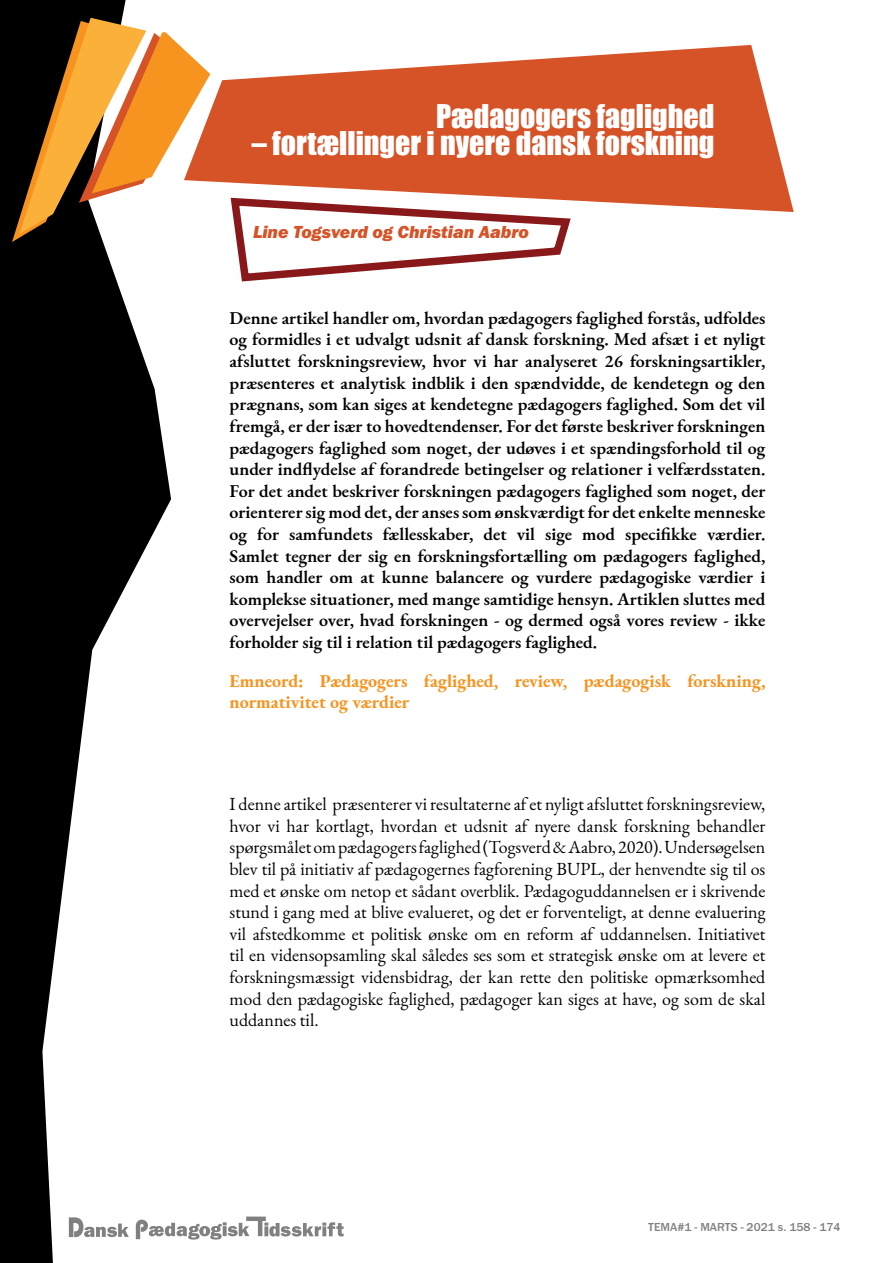
<style>
.page{position:relative;width:893px;height:1263px;background:#fff}
.page>*{position:absolute;margin:0;border:0;box-sizing:border-box;transform-origin:0 0}
.t1{font:30px "Impact";color:#fff}
.t2{font:600 18px/21.6px "EB Garamond";color:#000;text-align:justify}
.t3{font:18px/21.6px "EB Garamond";color:#000;text-align:justify}
.t4{font:700 18px/21.6px "EB Garamond";color:#f79420}
.t5{font:18px "Franklin Gothic URW Hea Ita";color:#d65227}
.t6{font:500 12px "Franklin Gothic URW";color:#000}
</style>
<div class="page">
<svg style="left:210px;top:45px;width:584px;height:167px;fill:#d65227"></svg>
<svg style="left:226px;top:194px;width:349px;height:88px"></svg>
<svg style="left:171px;top:1216px;width:173px;height:23px"></svg>
<svg style="left:0;top:0;width:171px;height:1263px;fill:#000"></svg>
<svg style="left:12px;top:18px;width:198px;height:224px"></svg>
<h1 class="t1" style="left:436px;top:93px;width:280px">Pædagogers faglighed</h1>
<h1 class="t1" style="left:252px;top:120px;width:464px">– fortællinger i nyere dansk forskning</h1>
<p class="t5" style="left:253px;top:220px;width:278px">Line Togsverd og Christian Aabro</p>
<p class="t2" style="left:230px;top:307px;width:537px">Denne artikel handler om, hvordan pædagogers faglighed forstås, udfoldes og formidles i et udvalgt udsnit af dansk forskning. Med afsæt i et nyligt afsluttet forskningsreview, hvor vi har analyseret 26 forskningsartikler, præsenteres et analytisk indblik i den spændvidde, de kendetegn og den prægnans, som kan siges at kendetegne pædagogers faglighed. Som det vil fremgå, er der især to hovedtendenser. For det første beskriver forskningen pædagogers faglighed som noget, der udøves i et spændingsforhold til og under indflydelse af forandrede betingelser og relationer i velfærdsstaten.<br>For det andet beskriver forskningen pædagogers faglighed som noget, der orienterer sig mod det, der anses som ønskværdigt for det enkelte menneske og for samfundets fællesskaber, det vil sige mod specifikke værdier.<br>Samlet tegner der sig en forskningsfortælling om pædagogers faglighed, som handler om at kunne balancere og vurdere pædagogiske værdier i komplekse situationer, med mange samtidige hensyn. Artiklen sluttes med overvejelser over, hvad forskningen - og dermed også vores review - ikke forholder sig til i relation til pædagogers faglighed.</p>
<p class="t4" style="left:230px;top:669px;width:537px">Emneord: Pædagogers faglighed, review, pædagogisk forskning, normativitet og værdier</p>
<p class="t3" style="left:230px;top:793px;width:537px">I denne artikel præsenterer vi resultaterne af et nyligt afsluttet forskningsreview, hvor vi har kortlagt, hvordan et udsnit af nyere dansk forskning behandler spørgsmålet om pædagogers faglighed (Togsverd &amp; Aabro, 2020). Undersøgelsen blev til på initiativ af pædagogernes fagforening BUPL, der henvendte sig til os med et ønske om netop et sådant overblik. Pædagoguddannelsen er i skrivende stund i gang med at blive evalueret, og det er forventeligt, at denne evaluering vil afstedkomme et politisk ønske om en reform af uddannelsen. Initiativet til en vidensopsamling skal således ses som et strategisk ønske om at levere et forskningsmæssigt vidensbidrag, der kan rette den politiske opmærksomhed mod den pædagogiske faglighed, pædagoger kan siges at have, og som de skal uddannes til.</p>
<p class="t6" style="left:648px;top:1220px;width:194px">TEMA#1 - MARTS - 2021 s. 158 - 174</p>
</div>
